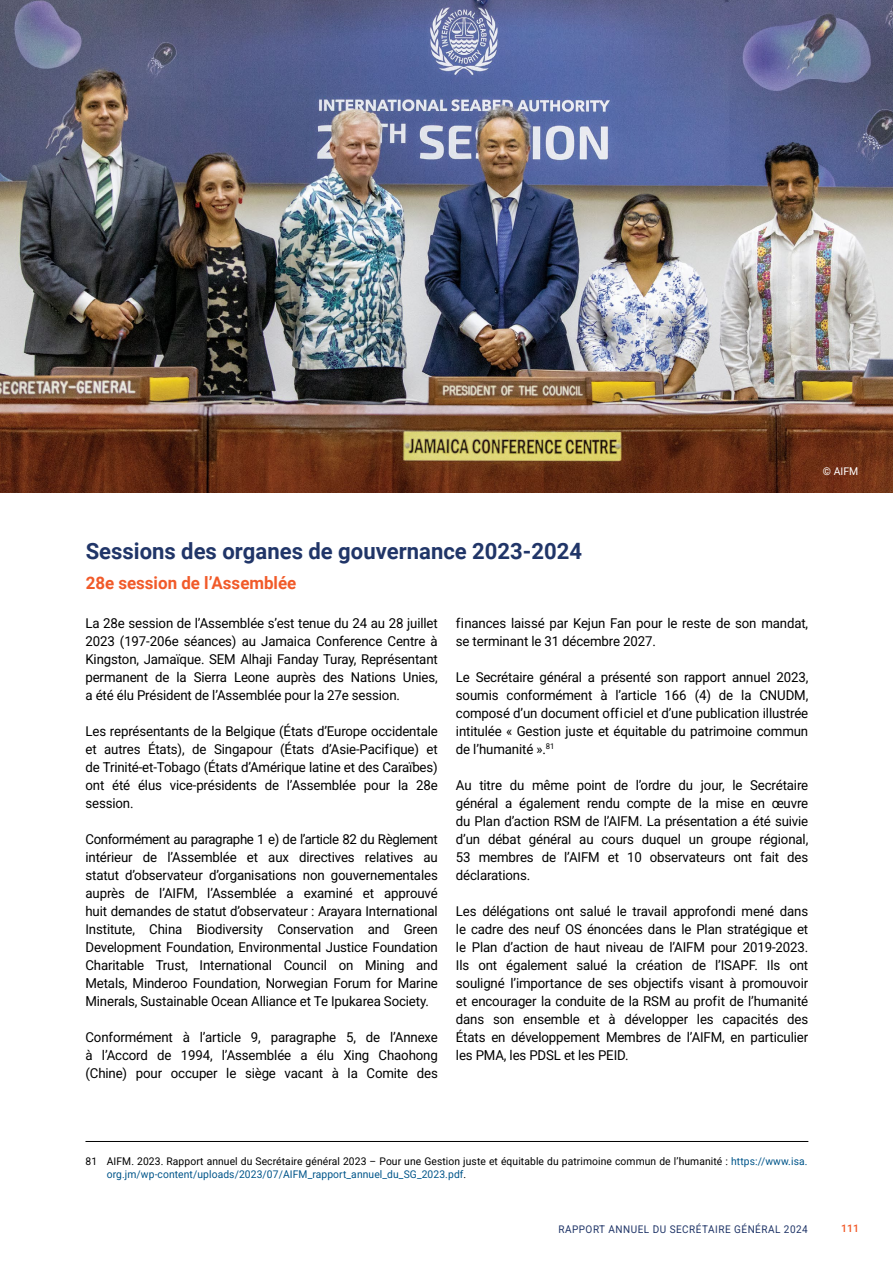
<style>
.page{position:relative;width:893px;height:1263px;background:#fff}
.page>*{position:absolute;margin:0;border:0;box-sizing:border-box;transform-origin:0 0}
.t1{font:700 22.5px "Roboto";color:#203568}
.t2{font:700 17.25px "Roboto";color:#f15a29}
.t3{font:13.5px/18px "Roboto";letter-spacing:-.01em;color:#000;text-align:justify}
.t4{font:10.5px/13.5px "Roboto";letter-spacing:.01em;color:#000}
.t5{font:10.5px "Roboto";letter-spacing:.05em;color:#203568;scale:.95 1}
.t6{font:10.5px "Roboto";color:#fff}
.t7{font:500 10.5px "Roboto";color:#f15a29}
.s1{color:#00558a}
</style>
<div class="page">
<img style="left:0;top:0;width:893px;height:492px">
<hr style="left:85px;top:1141px;width:723px;height:1px;background:#000">
<p class="t6" style="left:823px;top:464px;width:37px">© AIFM</p>
<h1 class="t1" style="left:86px;top:536px;width:498px">Sessions des organes de gouvernance 2023-2024</h1>
<p class="t2" style="left:86px;top:571px;width:212px">28e session de l’Assemblée</p>
<p class="t3" style="left:85px;top:613px;width:354px">La 28e session de l’Assemblée s’est tenue du 24 au 28 juillet 2023 (197-206e séances) au Jamaica Conference Centre à Kingston, Jamaïque. SEM Alhaji Fanday Turay, Représentant permanent de la Sierra Leone auprès des Nations Unies, a été élu Président de l’Assemblée pour la 27e session.</p>
<p class="t3" style="left:85px;top:721px;width:354px">Les représentants de la Belgique (États d’Europe occidentale et autres États), de Singapour (États d’Asie-Pacifique) et de Trinité-et-Tobago (États d’Amérique latine et des Caraïbes) ont été élus vice-présidents de l’Assemblée pour la 28e session.</p>
<p class="t3" style="left:85px;top:829px;width:354px">Conformément au paragraphe 1 e) de l’article 82 du Règlement intérieur de l’Assemblée et aux directives relatives au statut d’observateur d’organisations non gouvernementales auprès de l’AIFM, l’Assemblée a examiné et approuvé huit demandes de statut d’observateur : Arayara International Institute, China Biodiversity Conservation and Green Development Foundation, Environmental Justice Foundation Charitable Trust, International Council on Mining and Metals, Minderoo Foundation, Norwegian Forum for Marine Minerals, Sustainable Ocean Alliance et Te Ipukarea Society.</p>
<p class="t3" style="left:85px;top:1027px;width:354px">Conformément à l’article 9, paragraphe 5, de l’Annexe à l’Accord de 1994, l’Assemblée a élu Xing Chaohong (Chine) pour occuper le siège vacant à la Comite des</p>
<p class="t3" style="left:456px;top:613px;width:354px">finances laissé par Kejun Fan pour le reste de son mandat, se terminant le 31 décembre 2027.</p>
<p class="t3" style="left:456px;top:667px;width:354px">Le Secrétaire général a présenté son rapport annuel 2023, soumis conformément à l’article 166 (4) de la CNUDM, composé d’un document officiel et d’une publication illustrée intitulée « Gestion juste et équitable du patrimoine commun de l’humanité ».<sup>81</sup></p>
<p class="t3" style="left:456px;top:775px;width:354px">Au titre du même point de l’ordre du jour, le Secrétaire général a également rendu compte de la mise en œuvre du Plan d’action RSM de l’AIFM. La présentation a été suivie d’un débat général au cours duquel un groupe régional, 53 membres de l’AIFM et 10 observateurs ont fait des déclarations.</p>
<p class="t3" style="left:456px;top:901px;width:354px">Les délégations ont salué le travail approfondi mené dans le cadre des neuf OS énoncées dans le Plan stratégique et le Plan d’action de haut niveau de l’AIFM pour 2019-2023.<br>Ils ont également salué la création de l’ISAPF. Ils ont souligné l’importance de ses objectifs visant à promouvoir et encourager la conduite de la RSM au profit de l’humanité dans son ensemble et à développer les capacités des États en développement Membres de l’AIFM, en particulier les PMA, les PDSL et les PEID.</p>
<p class="t4" style="left:107px;top:1154px;width:702px;text-indent:-21px">81 AIFM. 2023. Rapport annuel du Secrétaire général 2023 – Pour une Gestion juste et équitable du patrimoine commun de l’humanité : <span class="s1">https://www.isa. org.jm/wp-content/uploads/2023/07/AIFM_rapport_annuel_du_SG_2023.pdf</span>.</p>
<p class="t5" style="left:558px;top:1221px;width:264px">RAPPORT ANNUEL DU SECRÉTAIRE GÉNÉRAL 2024</p>
<p class="t7" style="left:841px;top:1221px;width:19px">111</p>
</div>
